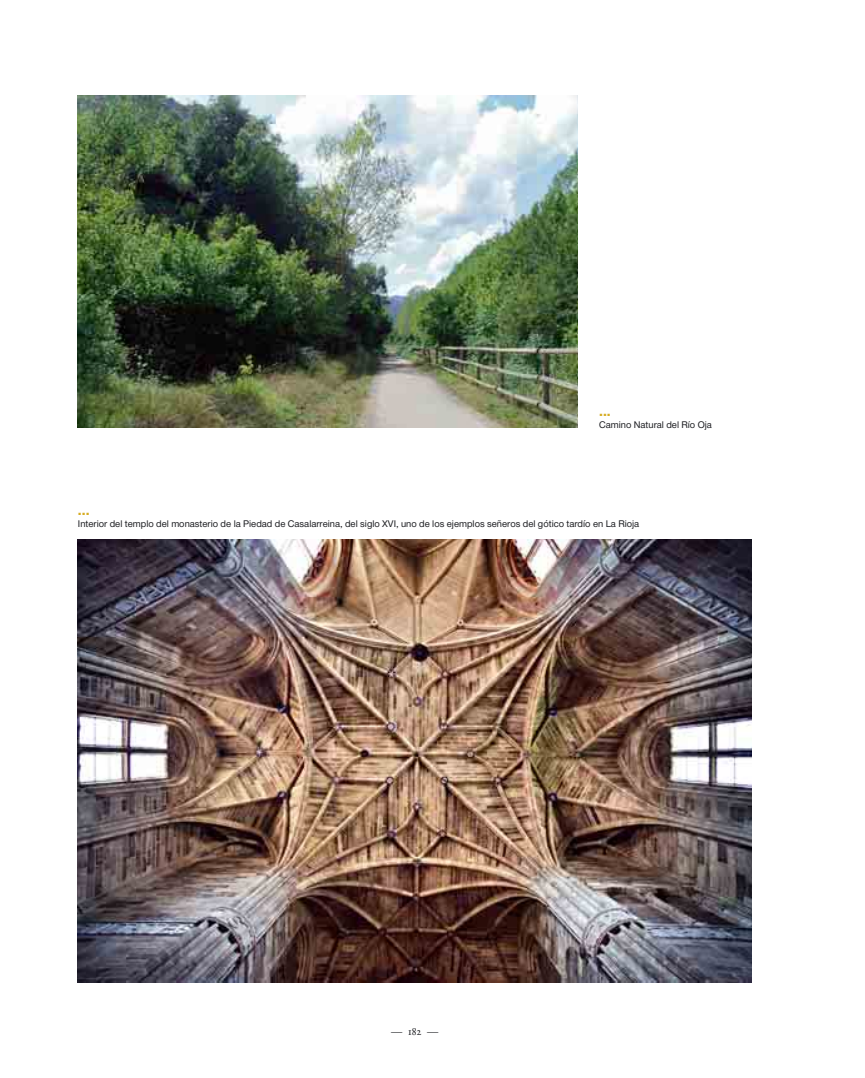
<style>
.page{position:relative;width:865px;height:1078px;background:#fff}
.page>*{position:absolute;margin:0;border:0;box-sizing:border-box;transform-origin:0 0}
.t1{font:15px "NH75";color:#d6ac22}
.t2{font:11.25px "Adobe Garamond Regular SC";color:#1b1c20}
.t3{font:10px "NH55";color:#1b1c20}
</style>
<div class="page">
<img style="left:78px;top:539px;width:673px;height:442px">
<img style="left:78px;top:96px;width:500px;height:331px">
<h1 class="t1" style="left:599px;top:405px;width:13px">...</h1>
<p class="t3" style="left:599px;top:421px;width:114px">Camino Natural del Río Oja</p>
<h1 class="t1" style="left:78px;top:505px;width:13px">...</h1>
<p class="t3" style="left:78px;top:520px;width:563px">Interior del templo del monasterio de la Piedad de Casalarreina, del siglo XVI, uno de los ejemplos señeros del gótico tardío en La Rioja</p>
<p class="t2" style="left:391px;top:1026px;width:49px">— 182 —</p>
</div>
